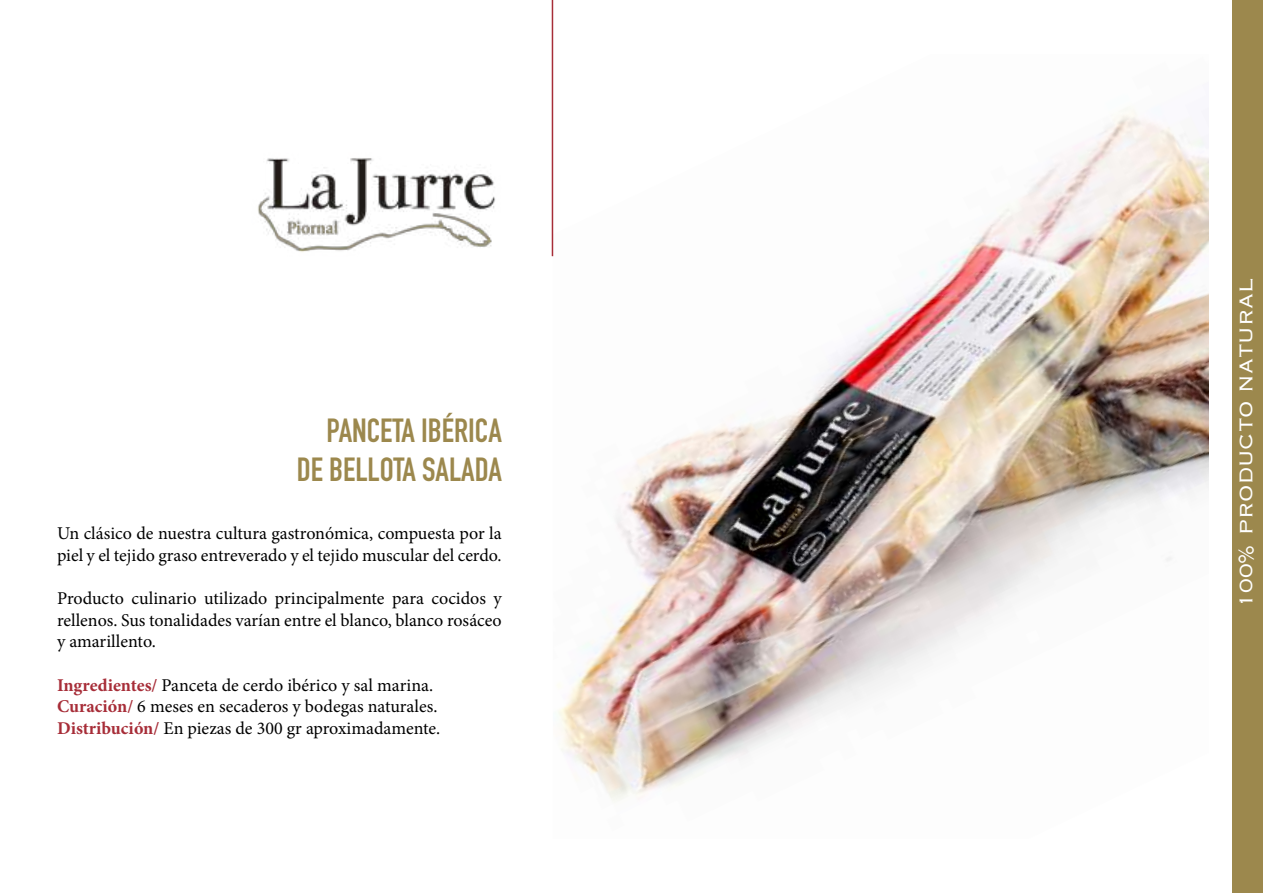
<style>
.page{position:relative;width:1263px;height:893px;background:#fff}
.page>*{position:absolute;margin:0;border:0;box-sizing:border-box;transform-origin:0 0}
.t1{font:700 33px/39.6px "DIN Condensed";color:#9c884d;text-align:right}
.t2{font:300 24px "Copperplate";color:#fff}
.t3{font:18px/21.6px "Minion Pro";color:#000}
.s1{font-weight:700;color:#a72d38}
</style>
<div class="page">
<img style="left:258px;top:158px;width:238px;height:94px">
<img style="left:553px;top:54px;width:656px;height:748px">
<div style="left:1232px;top:0;width:31px;height:893px;background:#9c884d"></div>
<hr style="left:552px;top:0;width:1px;height:256px;background:#a72d38">
<h1 class="t1" style="left:297px;top:410px;width:207px">PANCETA IBÉRICA<br>DE BELLOTA SALADA</h1>
<p class="t3" style="left:57px;top:523px;width:446px">Un clásico de nuestra cultura gastronómica, compuesta por la piel y el tejido graso entreverado y el tejido muscular del cerdo.</p>
<p class="t3" style="left:57px;top:588px;width:446px;text-align:justify">Producto culinario utilizado principalmente para cocidos y rellenos. Sus tonalidades varían entre el blanco, blanco rosáceo y amarillento.</p>
<p class="t3" style="left:57px;top:674px;width:385px"><span class="s1">Ingredientes/</span> Panceta de cerdo ibérico y sal marina.<br><span class="s1">Curación/</span> 6 meses en secaderos y bodegas naturales.<br><span class="s1">Distribución/</span> En piezas de 300 gr aproximadamente.</p>
<h2 class="t2" style="left:1230px;top:608px;width:331px;rotate:-90deg">100% PRODUCTO NATURAL</h2>
</div>
